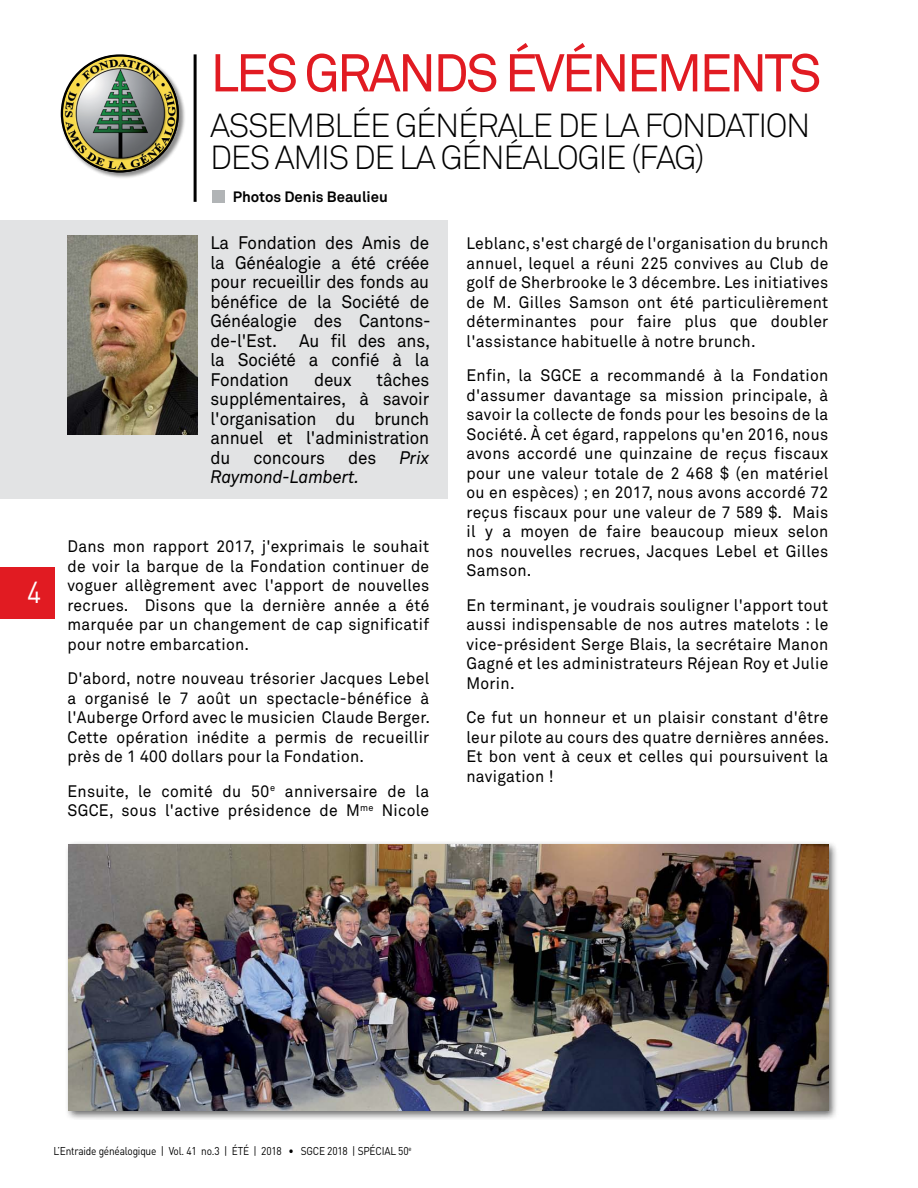
<style>
.page{position:relative;width:918px;height:1188px;background:#fff}
.page>*{position:absolute;margin:0;border:0;box-sizing:border-box;transform-origin:0 0}
.t1{font:52.5px "Akkurat";letter-spacing:-.06em;color:#e11b22}
.t2{font:300 33px "Akkurat";letter-spacing:-.045em;color:#000}
.t3{font:30px "DIN";color:#fff;scale:.9 1}
.t4{font:18px/19.5px "Akkurat";letter-spacing:-.01em;color:#000;text-align:justify;scale:.95 1}
.t5{font:italic 18px "Akkurat";letter-spacing:-.01em;color:#000;scale:.95 1}
.t6{font:16.5px/19.5px "Akkurat";letter-spacing:.02em;color:#000;text-align:justify;scale:.95 1}
.t7{font:700 14.85px "Akkurat";color:#000}
.t8{font:11.25px "DIN";letter-spacing:-.02em;color:#000;scale:.9 1}
</style>
<div class="page">
<div style="left:0;top:221px;width:448px;height:278px;background:#e2e3e4"></div>
<div style="left:0;top:567px;width:54px;height:52px;background:#e11b22"></div>
<hr style="left:194px;top:54px;width:3px;height:148px;background:#000">
<div style="left:212px;top:190px;width:12px;height:13px;background:#b1b4b6"></div>
<div style="left:64px;top:841px;width:775px;height:279px;background:#000;opacity:.6"></div>
<img style="left:68px;top:845px;width:760px;height:265px">
<div style="left:61px;top:54px;width:125px;height:125px;background:#000;opacity:.45"></div>
<img style="left:61px;top:55px;width:118px;height:117px">
<div style="left:61px;top:54px;width:118px;height:118px;border:2px solid #000;border-radius:50%"></div>
<img style="left:67px;top:235px;width:131px;height:199px">
<h3 class="t3" style="left:27px;top:573px;width:17px">4</h3>
<h1 class="t1" style="left:210px;top:42px;width:613px">LES GRANDS ÉVÉNEMENTS</h1>
<h2 class="t2" style="left:210px;top:106px;width:40px">ASSEMBLÉE</h2>
<h2 class="t2" style="left:395px;top:106px;width:21px">GÉNÉRALE</h2>
<h2 class="t2" style="left:558px;top:106px;width:124px">DE LA FONDATION</h2>
<h2 class="t2" style="left:210px;top:138px;width:20px">DES</h2>
<h2 class="t2" style="left:275px;top:138px;width:37px">AMIS</h2>
<h2 class="t2" style="left:354px;top:138px;width:127px">DE LA GÉNÉALOGIE</h2>
<h2 class="t2" style="left:631px;top:138px;width:75px">(FAG)</h2>
<p class="t7" style="left:233px;top:188px;width:157px">Photos Denis Beaulieu</p>
<p class="t4" style="left:211px;top:234px;width:233px">La Fondation des Amis de la Généalogie a été créée pour recueillir des fonds au bénéfice de la Société de Généalogie des Cantons&shy;de-l'Est. Au fil des ans, la Société a confié à la Fondation</p>
<p class="t6" style="left:466px;top:234px;width:382px">Leblanc, s'est chargé de l'organisation du brunch annuel, lequel a réuni 225 convives au Club de golf de Sherbrooke le 3 décembre. Les initiatives de M. Gilles Samson ont été particulièrement déterminantes pour faire plus que doubler l'assistance habituelle à notre brunch.</p>
<p class="t6" style="left:466px;top:366px;width:382px">Enfin, la SGCE a recommandé à la Fondation d'assumer davantage sa mission principale, à savoir la collecte de fonds pour les besoins de la Société. À cet égard, rappelons qu'en 2016, nous avons accordé une quinzaine de reçus fiscaux pour une valeur totale de 2 468 $ (en matériel ou en espèces) ; en 2017, nous avons accordé 72 reçus fiscaux pour une valeur de 7 589 $. Mais il y a moyen de faire beaucoup mieux selon nos nouvelles recrues, Jacques Lebel et Gilles Samson.</p>
<p class="t6" style="left:466px;top:596px;width:382px">En terminant, je voudrais souligner l'apport tout aussi indispensable de nos autres matelots : le vice-président Serge Blais, la secrétaire Manon Gagné et les administrateurs Réjean Roy et Julie Morin.</p>
<p class="t6" style="left:466px;top:708px;width:383px">Ce fut un honneur et un plaisir constant d'être leur pilote au cours des quatre dernières années.<br>Et bon vent à ceux et celles qui poursuivent la navigation !</p>
<p class="t4" style="left:211px;top:370px;width:232px;text-indent:166px">tâches supplémentaires, à savoir l'organisation du brunch annuel et l'administration du</p>
<p class="t4" style="left:314px;top:370px;width:41px">deux</p>
<p class="t4" style="left:254px;top:448px;width:77px">concours</p>
<p class="t4" style="left:348px;top:448px;width:31px">des</p>
<p class="t5" style="left:400px;top:447px;width:33px">Prix</p>
<p class="t5" style="left:211px;top:466px;width:158px">Raymond-Lambert.</p>
<p class="t6" style="left:67px;top:537px;width:382px">Dans mon rapport 2017, j'exprimais le souhait de voir la barque de la Fondation continuer de voguer allègrement avec l'apport de nouvelles recrues. Disons que la dernière année a été marquée par un changement de cap significatif pour notre embarcation.</p>
<p class="t6" style="left:67px;top:669px;width:383px">D'abord, notre nouveau trésorier Jacques Lebel a organisé le 7 août un spectacle-bénéfice à l'Auberge Orford avec le musicien Claude Berger.<br>Cette opération inédite a permis de recueillir près de 1 400 dollars pour la Fondation.</p>
<p class="t6" style="left:67px;top:782px;width:382px">Ensuite, le comité du 50<sup>e</sup> anniversaire de la<br>SGCE, sous l'active présidence de M<sup>me</sup> Nicole</p>
<p class="t8" style="left:53px;top:1144px;width:400px">L’Entraide généalogique | Vol. 41 no.3 | ÉTÉ | 2018 • SGCE 2018 | SPÉCIAL 50<sup>e</sup></p>
</div>
